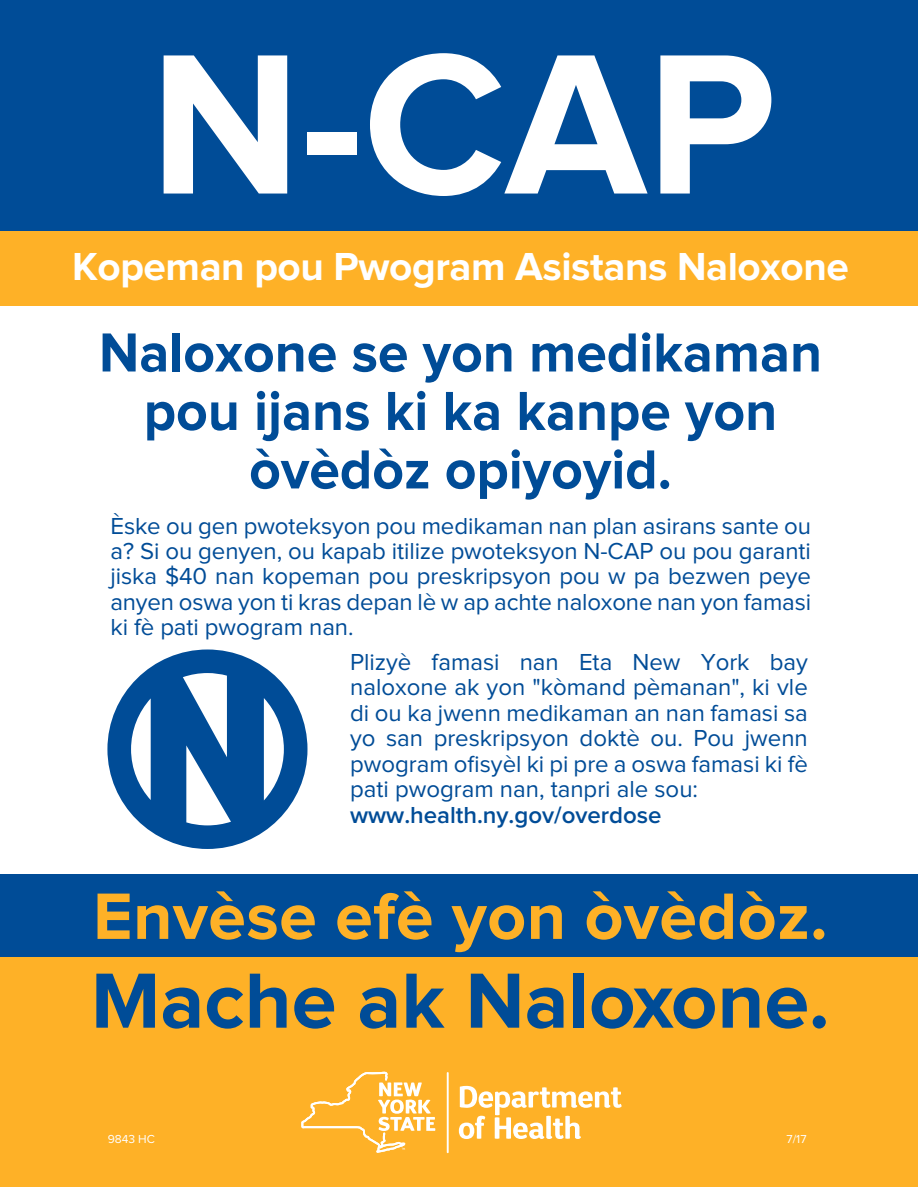
<style>
.page{position:relative;width:918px;height:1188px;background:#fff}
.page>*{position:absolute;margin:0;border:0;box-sizing:border-box;transform-origin:0 0}
.t1{font:700 207px "Proxima Nova";color:#fff}
.t2{font:700 81px "Proxima Nova";color:#004c97}
.t3{font:700 67.95px "Proxima Nova";letter-spacing:.005em;color:#feb127}
.t4{font:700 57px/58.5px "Proxima Nova";color:#004c97;text-align:center}
.t5{font:700 40.5px "Proxima Nova";letter-spacing:-.01em;color:#fff}
.t6{font:24px/25.5px "Proxima Nova";letter-spacing:-.005em;color:#004c97;text-align:justify}
.t7{font:600 24px "Proxima Nova";color:#004c97}
.t8{font:12px "Proxima Nova";color:#fff}
</style>
<div class="page">
<div style="left:0;top:0;width:918px;height:231px;background:#004c97"></div>
<div style="left:0;top:231px;width:918px;height:74px;background:#feb127"></div>
<svg style="left:107px;top:650px;width:200px;height:199px"></svg>
<div style="left:0;top:874px;width:918px;height:83px;background:#004c97"></div>
<div style="left:0;top:957px;width:918px;height:230px;background:#feb127"></div>
<svg style="left:459px;top:1086px;width:163px;height:53px"></svg>
<hr style="left:447px;top:1072px;width:2px;height:81px;background:#fff">
<svg style="left:301px;top:1072px;width:134px;height:81px"></svg>
<h1 class="t1" style="left:150px;top:7px;width:628px">N-CAP</h1>
<h3 class="t5" style="left:72px;top:243px;width:778px">Kopeman pou Pwogram Asistans Naloxone</h3>
<h3 class="t4" style="left:99px;top:325px;width:725px">Naloxone se yon medikaman pou ijans ki ka kanpe yon òvèdòz opiyoyid.</h3>
<p class="t6" style="left:110px;top:514px;width:702px">Èske ou gen pwoteksyon pou medikaman nan plan asirans sante ou a? Si ou genyen, ou kapab itilize pwoteksyon N-CAP ou pou garanti jiska $40 nan kopeman pou preskripsyon pou w pa bezwen peye anyen oswa yon ti kras depan lè w ap achte naloxone nan yon famasi ki fè pati pwogram nan.</p>
<p class="t6" style="left:350px;top:650px;width:459px">Plizyè famasi nan Eta New York bay naloxone ak yon "kòmand pèmanan", ki vle di ou ka jwenn medikaman an nan famasi sa yo san preskripsyon doktè ou. Pou jwenn pwogram ofisyèl ki pi pre a oswa famasi ki fè pati pwogram nan, tanpri ale sou:</p>
<p class="t7" style="left:350px;top:804px;width:313px">www.health.ny.gov/overdose</p>
<h3 class="t3" style="left:93px;top:878px;width:736px">Envèse efè yon òvèdòz.</h3>
<h2 class="t2" style="left:91px;top:955px;width:740px">Mache ak Naloxone.</h2>
<p class="t8" style="left:108px;top:1133px;width:49px">9843 HC</p>
<p class="t8" style="left:787px;top:1133px;width:21px">7/17</p>
</div>
